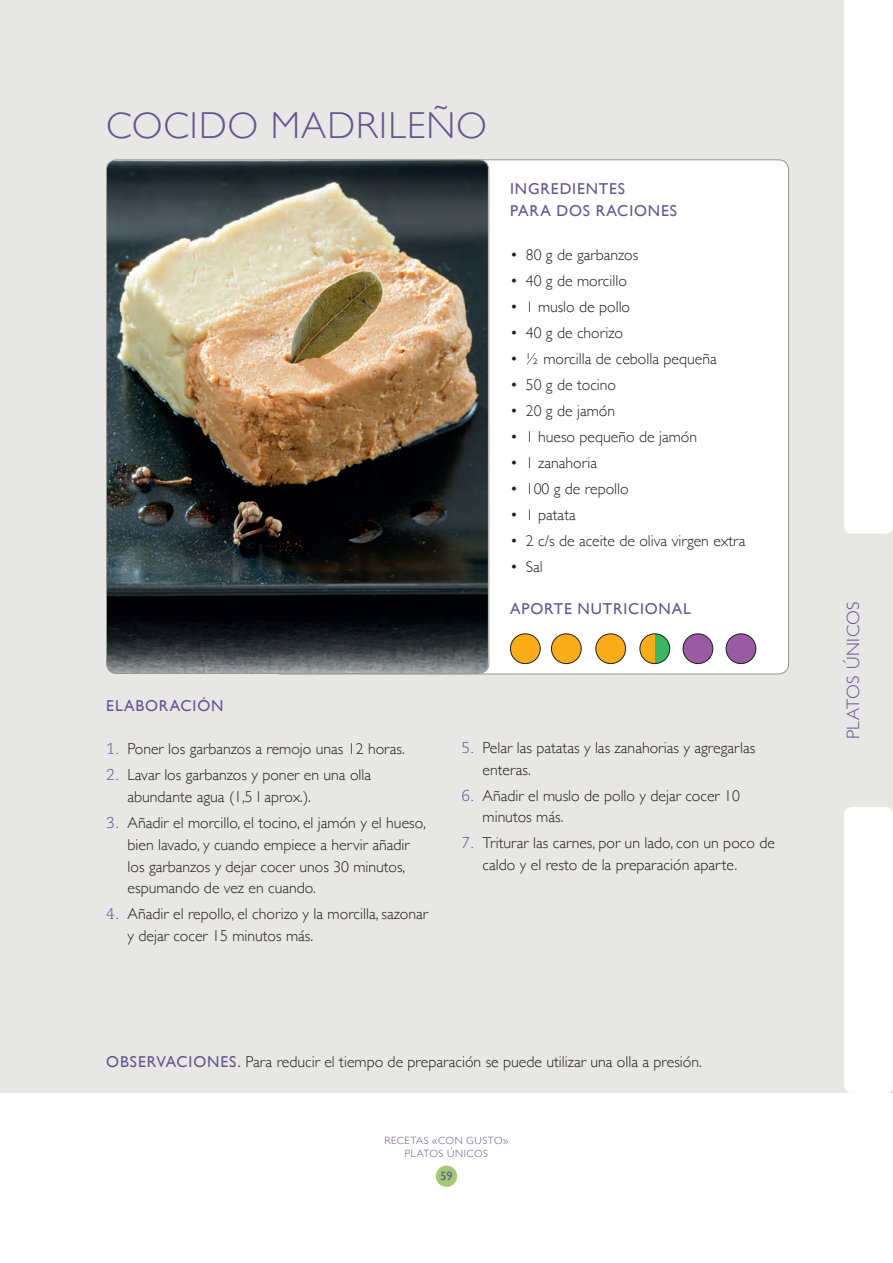
<style>
.page{position:relative;width:893px;height:1263px;background:#fff}
.page>*{position:absolute;margin:0;border:0;box-sizing:border-box;transform-origin:0 0}
.t1{font:300 37.5px "Gill Sans";letter-spacing:.03em;color:#64568f}
.t2{font:300 18px "Gill Sans";letter-spacing:.025em;color:#64568f}
.t3{font:300 15.75px/21.8px "Gill Sans";color:#231f20}
.t4{font:15.75px/21.8px "Gill Sans";letter-spacing:.05em;color:#64568f}
.t5{font:12px "Gill Sans";color:#64568f}
.t6{font:300 10.5px/12.6px "Gill Sans";letter-spacing:.055em;color:#64568f;text-align:center}
.s1{font-family:"Caecilia LT Std";color:#64568f}
.s2{font-weight:400;color:#64568f}
</style>
<div class="page">
<div style="left:436px;top:1165px;width:21px;height:22px;background:#a3c876;border-radius:50%"></div>
<div style="left:0;top:0;width:893px;height:1093px;background:#e7e8e6"></div>
<div style="left:844px;top:0;width:49px;height:534px;background:#fff"></div>
<div style="left:844px;top:807px;width:49px;height:286px;background:#fff;border-radius:8px"></div>
<div style="left:271px;top:160px;width:518px;height:514px;background:#fff;border-radius:10px"></div>
<img style="left:106px;top:160px;width:382px;height:513px">
<div style="left:510px;top:634px;width:30px;height:30px;background:#faad19;border-radius:50%"></div>
<div style="left:510px;top:633px;width:31px;height:31px;border:1px solid #231f20;border-radius:50%"></div>
<div style="left:551px;top:634px;width:30px;height:30px;background:#faad19;border-radius:50%"></div>
<div style="left:551px;top:633px;width:31px;height:31px;border:1px solid #231f20;border-radius:50%"></div>
<div style="left:596px;top:634px;width:30px;height:30px;background:#faad19;border-radius:50%"></div>
<div style="left:595px;top:633px;width:31px;height:31px;border:1px solid #231f20;border-radius:50%"></div>
<div style="left:683px;top:634px;width:30px;height:30px;background:#9a5ba5;border-radius:50%"></div>
<div style="left:683px;top:633px;width:30px;height:31px;border:1px solid #231f20;border-radius:50%"></div>
<div style="left:640px;top:634px;width:30px;height:30px;background:#faad19;border-radius:50%"></div>
<svg style="left:655px;top:634px;width:15px;height:30px"></svg>
<div style="left:639px;top:633px;width:31px;height:31px;border:1px solid #231f20;border-radius:50%"></div>
<div style="left:726px;top:634px;width:30px;height:30px;background:#9a5ba5;border-radius:50%"></div>
<div style="left:726px;top:633px;width:30px;height:31px;border:1px solid #231f20;border-radius:50%"></div>
<h1 class="t1" style="left:106px;top:96px;width:382px">COCIDO MADRILEÑO</h1>
<p class="t4" style="left:510px;top:178px;width:168px">INGREDIENTES<br>PARA DOS RACIONES</p>
<p class="t3" style="left:510px;top:243px;width:130px">• 80 g de garbanzos</p>
<p class="t3" style="left:510px;top:269px;width:118px">• 40 g de morcillo</p>
<p class="t3" style="left:510px;top:295px;width:122px">• 1 muslo de pollo</p>
<p class="t3" style="left:510px;top:321px;width:114px">• 40 g de chorizo</p>
<p class="t3" style="left:510px;top:347px;width:208px">• morcilla de cebolla pequeña</p>
<p class="t3" style="left:510px;top:373px;width:108px">• 50 g de tocino</p>
<p class="t3" style="left:510px;top:399px;width:107px">• 20 g de jamón</p>
<p class="t3" style="left:510px;top:425px;width:189px">• 1 hueso pequeño de jamón</p>
<p class="t3" style="left:510px;top:451px;width:88px">• 1 zanahoria</p>
<p class="t3" style="left:510px;top:477px;width:120px">• 100 g de repollo</p>
<p class="t3" style="left:510px;top:503px;width:67px">• 1 patata</p>
<p class="t3" style="left:510px;top:529px;width:237px">• 2 c/s de aceite de oliva virgen extra</p>
<p class="t3" style="left:510px;top:555px;width:34px">• Sal</p>
<p class="t4" style="left:510px;top:598px;width:182px">APORTE NUTRICIONAL</p>
<p class="t4" style="left:106px;top:694px;width:119px">ELABORACIÓN</p>
<p class="t3" style="left:106px;top:737px;width:300px"><span class="s1">1.</span> Poner los garbanzos a remojo unas 12 horas.</p>
<p class="t3" style="left:128px;top:763px;width:245px;text-indent:-21px"><span class="s1">2.</span> Lavar los garbanzos y poner en una olla abundante agua (1,5 l aprox.).</p>
<p class="t3" style="left:128px;top:811px;width:300px;text-indent:-21px"><span class="s1">3.</span> Añadir el morcillo, el tocino, el jamón y el hueso, bien lavado, y cuando empiece a hervir añadir los garbanzos y dejar cocer unos 30 minutos, espumando de vez en cuando.</p>
<p class="t3" style="left:128px;top:902px;width:302px;text-indent:-21px"><span class="s1">4.</span> Añadir el repollo, el chorizo y la morcilla, sazonar y dejar cocer 15 minutos más.</p>
<p class="t3" style="left:483px;top:736px;width:274px;text-indent:-21px"><span class="s1">5.</span> Pelar las patatas y las zanahorias y agregarlas enteras.</p>
<p class="t3" style="left:483px;top:784px;width:259px;text-indent:-21px"><span class="s1">6.</span> Añadir el muslo de pollo y dejar cocer 10 minutos más.</p>
<p class="t3" style="left:483px;top:831px;width:294px;text-indent:-21px"><span class="s1">7.</span> Triturar las carnes, por un lado, con un poco de caldo y el resto de la preparación aparte.</p>
<p class="t3" style="left:106px;top:1050px;width:597px"><span class="s2">OBSERVACIONES.</span> Para reducir el tiempo de preparación se puede utilizar una olla a presión.</p>
<p class="t6" style="left:384px;top:1134px;width:126px">RECETAS «CON GUSTO»<br>PLATOS ÚNICOS</p>
<p class="t5" style="left:440px;top:1169px;width:14px">59</p>
<p class="t2" style="left:839px;top:739px;width:140px;rotate:-90deg">PLATOS ÚNICOS</p>
</div>
